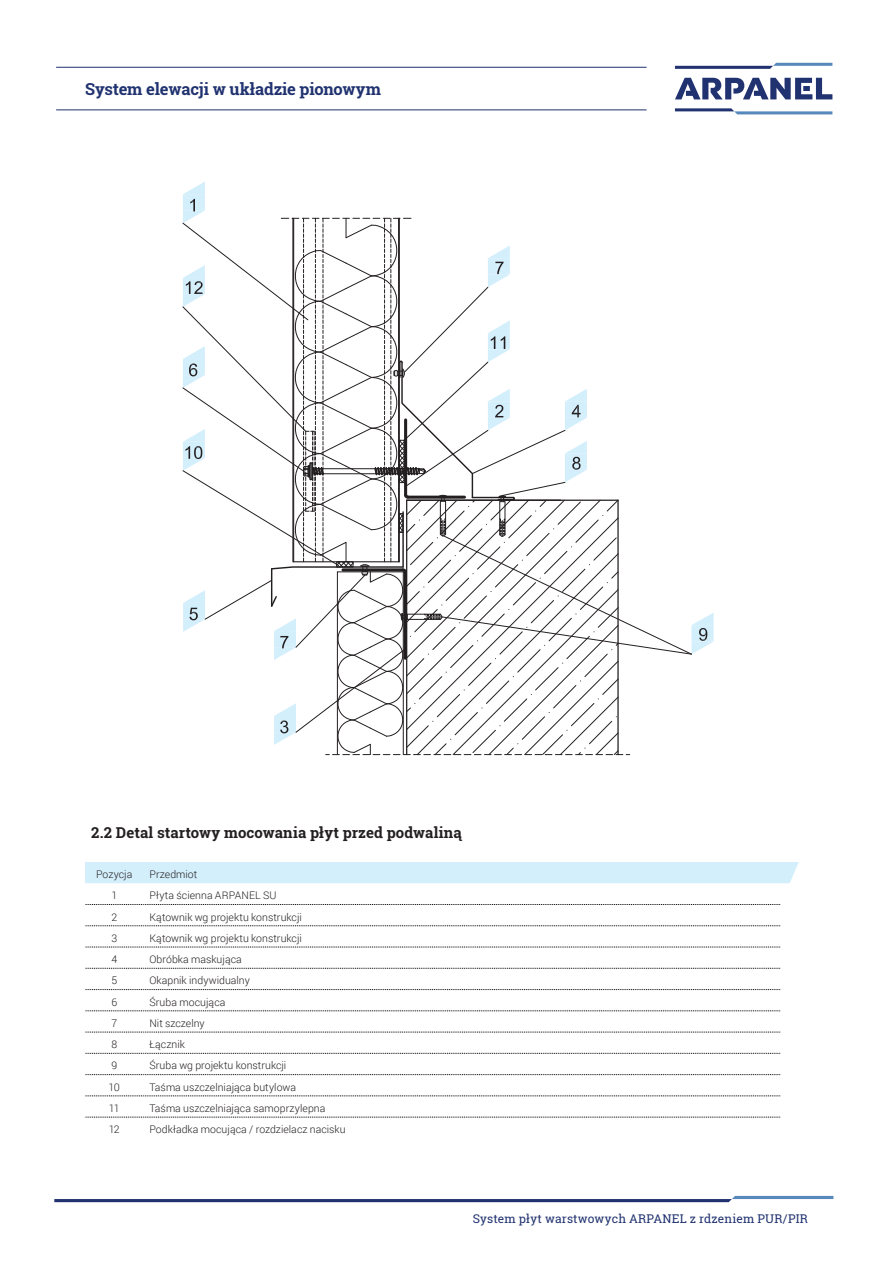
<style>
.page{position:relative;width:893px;height:1263px;background:#fff}
.page>*{position:absolute;margin:0;border:0;box-sizing:border-box;transform-origin:0 0}
.t1{font:700 16.5px "Roboto Slab";letter-spacing:-.01em;color:#203270}
.t2{font:700 15px "Roboto Slab";letter-spacing:.01em;color:#231f20}
.t3{font:12px "Roboto Slab";letter-spacing:.015em;color:#203270}
.t4{font:300 10.5px "Roboto";color:#231f20}
</style>
<div class="page">
<svg style="left:675px;top:78px;width:157px;height:21px"></svg>
<svg style="left:675px;top:108px;width:157px;height:6px"></svg>
<svg style="left:675px;top:63px;width:157px;height:6px"></svg>
<hr style="left:56px;top:109px;width:591px;height:1px;background:#203270">
<hr style="left:56px;top:67px;width:591px;height:1px;background:#203270">
<svg style="left:54px;top:1196px;width:779px;height:6px"></svg>
<svg style="left:183px;top:182px;width:531px;height:573px"></svg>
<svg style="left:85px;top:862px;width:714px;height:256px"></svg>
<h1 class="t1" style="left:85px;top:77px;width:298px">System elewacji w układzie pionowym</h1>
<h2 class="t2" style="left:91px;top:822px;width:372px">2.2 Detal startowy mocowania płyt przed podwaliną</h2>
<p class="t4" style="left:96px;top:867px;width:38px">Pozycja</p>
<p class="t4" style="left:149px;top:867px;width:49px">Przedmiot</p>
<p class="t4" style="left:111px;top:888px;width:7px">1</p>
<p class="t4" style="left:149px;top:888px;width:129px">Płyta ścienna ARPANEL SU</p>
<p class="t4" style="left:111px;top:910px;width:7px">2</p>
<p class="t4" style="left:149px;top:910px;width:154px">Kątownik wg projektu konstrukcji</p>
<p class="t4" style="left:111px;top:931px;width:7px">3</p>
<p class="t4" style="left:149px;top:931px;width:154px">Kątownik wg projektu konstrukcji</p>
<p class="t4" style="left:111px;top:952px;width:7px">4</p>
<p class="t4" style="left:149px;top:952px;width:94px">Obróbka maskująca</p>
<p class="t4" style="left:111px;top:973px;width:7px">5</p>
<p class="t4" style="left:149px;top:973px;width:102px">Okapnik indywidualny</p>
<p class="t4" style="left:111px;top:995px;width:7px">6</p>
<p class="t4" style="left:149px;top:995px;width:78px">Śruba mocująca</p>
<p class="t4" style="left:111px;top:1016px;width:7px">7</p>
<p class="t4" style="left:149px;top:1016px;width:57px">Nit szczelny</p>
<p class="t4" style="left:111px;top:1037px;width:7px">8</p>
<p class="t4" style="left:149px;top:1037px;width:37px">Łącznik</p>
<p class="t4" style="left:111px;top:1058px;width:7px">9</p>
<p class="t4" style="left:149px;top:1058px;width:138px">Śruba wg projektu konstrukcji</p>
<p class="t4" style="left:109px;top:1080px;width:13px">10</p>
<p class="t4" style="left:149px;top:1080px;width:148px">Taśma uszczelniająca butylowa</p>
<p class="t4" style="left:109px;top:1101px;width:12px">11</p>
<p class="t4" style="left:149px;top:1101px;width:178px">Taśma uszczelniająca samoprzylepna</p>
<p class="t4" style="left:109px;top:1122px;width:13px">12</p>
<p class="t4" style="left:149px;top:1122px;width:198px">Podkładka mocująca / rozdzielacz nacisku</p>
<p class="t3" style="left:473px;top:1211px;width:337px">System płyt warstwowych ARPANEL z rdzeniem PUR/PIR</p>
</div>
